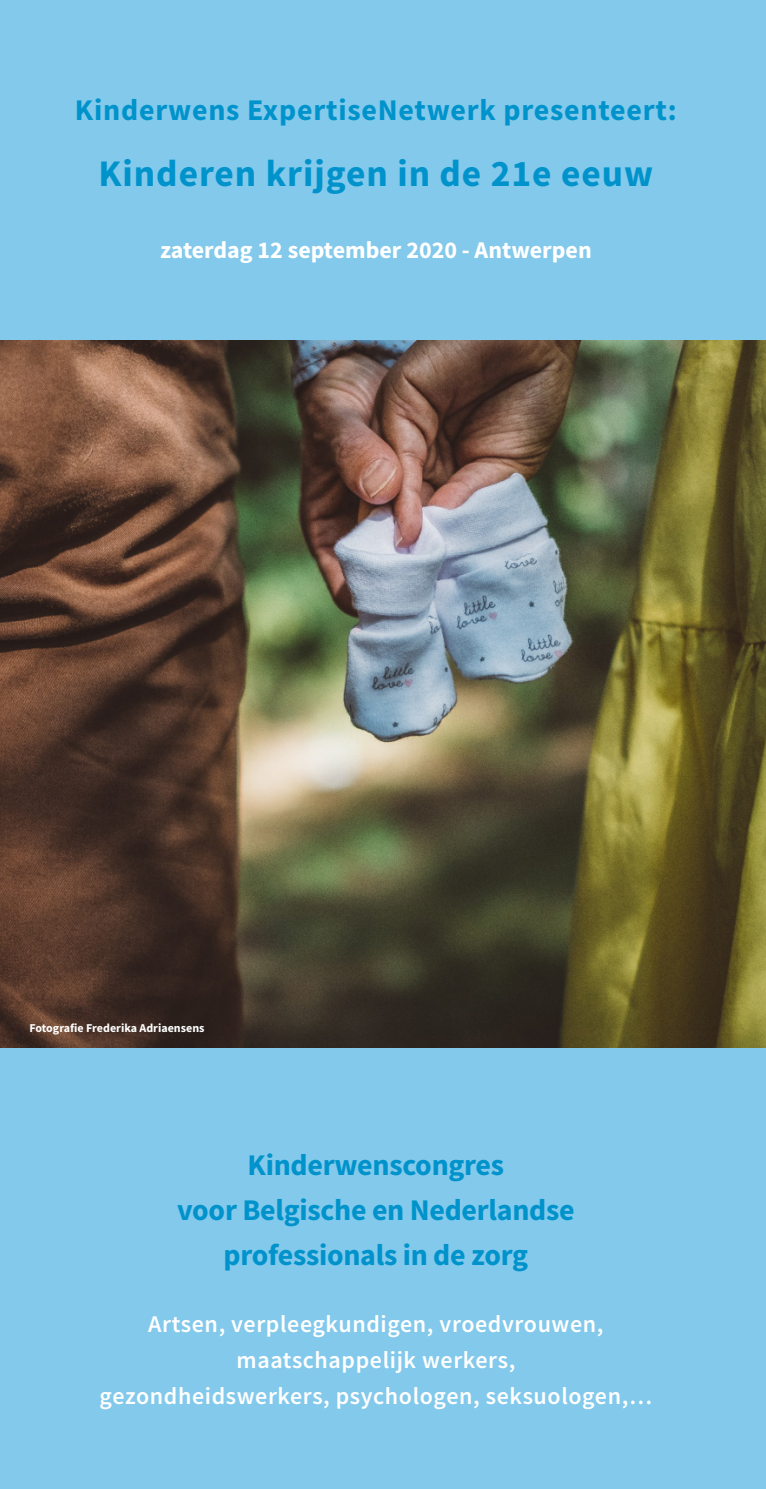
<style>
.page{position:relative;width:766px;height:1489px;background:#fff}
.page>*{position:absolute;margin:0;border:0;box-sizing:border-box;transform-origin:0 0}
.t1{font:700 37.5px "Source Sans Pro";letter-spacing:.025em;color:#0093cb}
.t2{font:700 30px "Source Sans Pro";letter-spacing:-.01em;color:#0093cb}
.t3{font:700 30px "Source Sans Pro";letter-spacing:.025em;color:#0093cb}
.t4{font:600 24px "Source Sans Pro";letter-spacing:.025em;color:#fff}
.t5{font:700 24px "Source Sans Pro";color:#fff}
.t6{font:700 12px "Source Sans Pro";color:#fff}
</style>
<div class="page">
<div style="left:0;top:0;width:765px;height:1488px;background:#83c9eb"></div>
<img style="left:0;top:341px;width:765px;height:706px">
<p class="t3" style="left:75px;top:90px;width:603px">Kinderwens ExpertiseNetwerk presenteert:</p>
<p class="t1" style="left:98px;top:148px;width:556px">Kinderen krijgen in de 21e eeuw</p>
<p class="t5" style="left:160px;top:234px;width:433px">zaterdag 12 september 2020 - Antwerpen</p>
<p class="t6" style="left:29px;top:1019px;width:176px">Fotografie Frederika Adriaensens</p>
<p class="t2" style="left:247px;top:1144px;width:258px">Kinderwenscongres</p>
<p class="t2" style="left:177px;top:1189px;width:399px">voor Belgische en Nederlandse</p>
<p class="t2" style="left:223px;top:1234px;width:306px">professionals in de zorg</p>
<p class="t4" style="left:148px;top:1307px;width:456px">Artsen, verpleegkundigen, vroedvrouwen,</p>
<p class="t4" style="left:236px;top:1343px;width:280px">maatschappelijk werkers,</p>
<p class="t4" style="left:100px;top:1379px;width:554px">gezondheidswerkers, psychologen, seksuologen,…</p>
</div>
